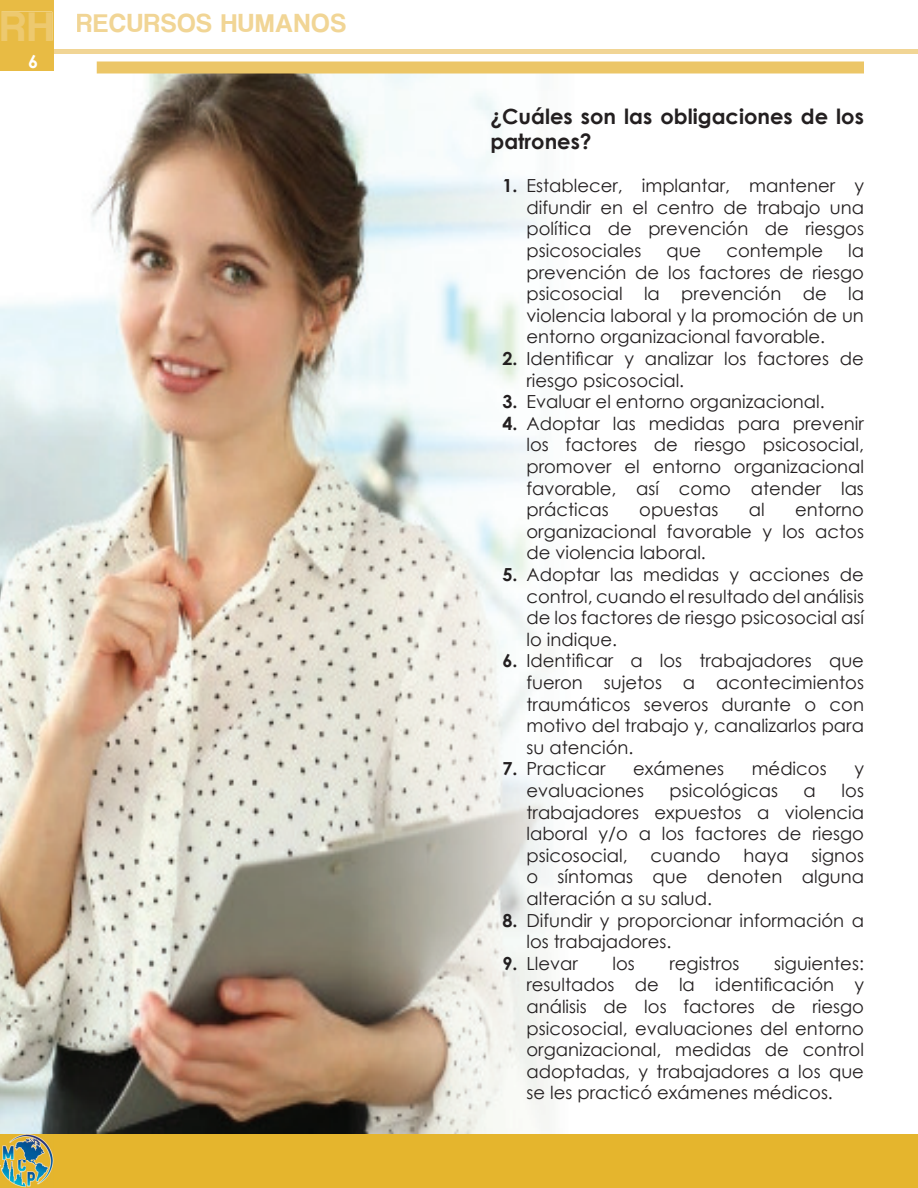
<style>
.page{position:relative;width:918px;height:1188px;background:#fff}
.page>*{position:absolute;margin:0;border:0;box-sizing:border-box;transform-origin:0 0}
.t1{font:27px "Coolvetica Rg";letter-spacing:.05em;color:#f1d595}
.t2{font:700 21px/25.2px "Century Gothic";color:#231f20}
.t3{font:18px/21.6px "Century Gothic";color:#231f20;text-align:justify}
.t4{font:700 18px "Century Gothic";color:#fff}
.s1{font-size:43.5px;color:#edc96f}
.s2{font-weight:700}
</style>
<div class="page">
<div style="left:0;top:1134px;width:918px;height:54px;background:#e5b52d"></div>
<hr style="left:54px;top:50px;width:864px;height:4px;background:#f1d595">
<div style="left:0;top:0;width:54px;height:71px;background:#e8bb44"></div>
<div style="left:2px;top:12px;width:50px;height:29px;background:#e8bb44"></div>
<img style="left:0;top:1134px;width:54px;height:54px">
<img style="left:0;top:72px;width:553px;height:1062px">
<img style="left:0;top:72px;width:54px;height:18px">
<div style="left:97px;top:62px;width:767px;height:12px;background:#ecc667"></div>
<h1 class="t1" style="left:1px;top:8px;width:347px"><span class="s1">RH</span> RECURSOS HUMANOS</h1>
<p class="t4" style="left:28px;top:47px;width:12px">6</p>
<p class="t2" style="left:490px;top:103px;width:375px">¿Cuáles son las obligaciones de los patrones?</p>
<p class="t3" style="left:526px;top:175px;width:339px;text-indent:-24px"><span class="s2">1.</span> Establecer, implantar, mantener y difundir en el centro de trabajo una política de prevención de riesgos psicosociales</p>
<p class="t3" style="left:526px;top:239px;width:339px;text-indent:322px">la prevención de los factores de riesgo psicosocial la prevención de la violencia laboral y la promoción de un entorno organizacional favorable.</p>
<p class="t3" style="left:526px;top:347px;width:339px;text-indent:-24px"><span class="s2">2.</span> Identificar y analizar los factores de riesgo psicosocial.</p>
<p class="t3" style="left:502px;top:391px;width:324px"><span class="s2">3.</span> Evaluar el entorno organizacional.</p>
<p class="t3" style="left:526px;top:412px;width:339px;text-indent:-24px"><span class="s2">4.</span> Adoptar las medidas para prevenir los factores de riesgo psicosocial, promover el entorno organizacional favorable, así como atender las prácticas</p>
<p class="t3" style="left:666px;top:239px;width:36px">que</p>
<p class="t3" style="left:726px;top:239px;width:98px">contemple</p>
<p class="t3" style="left:639px;top:499px;width:81px">opuestas</p>
<p class="t3" style="left:749px;top:499px;width:17px">al</p>
<p class="t3" style="left:526px;top:499px;width:339px;text-indent:269px">entorno organizacional favorable y los actos de violencia laboral.</p>
<p class="t3" style="left:526px;top:563px;width:339px;text-indent:-24px"><span class="s2">5.</span> Adoptar las medidas y acciones de control, cuando el resultado del análisis de los factores de riesgo psicosocial así lo indique.</p>
<p class="t3" style="left:526px;top:650px;width:339px;text-indent:-24px"><span class="s2">6.</span> Identificar a los trabajadores que fueron sujetos a acontecimientos traumáticos severos durante o con motivo del trabajo y, canalizarlos para su atención.</p>
<p class="t3" style="left:502px;top:758px;width:105px"><span class="s2">7.</span> Practicar</p>
<p class="t3" style="left:633px;top:758px;width:92px">exámenes</p>
<p class="t3" style="left:752px;top:758px;width:76px">médicos</p>
<p class="t3" style="left:854px;top:758px;width:11px">y</p>
<p class="t3" style="left:526px;top:779px;width:119px">evaluaciones</p>
<p class="t3" style="left:670px;top:779px;width:110px">psicológicas</p>
<p class="t3" style="left:804px;top:779px;width:14px">a</p>
<p class="t3" style="left:526px;top:779px;width:339px;text-indent:315px">los trabajadores expuestos a violencia laboral y/o a los factores de riesgo psicosocial,</p>
<p class="t3" style="left:526px;top:844px;width:339px;text-indent:285px">signos o síntomas que denoten alguna alteración a su salud.</p>
<p class="t3" style="left:526px;top:909px;width:339px;text-indent:-24px"><span class="s2">8.</span> Difundir y proporcionar información a los trabajadores.</p>
<p class="t3" style="left:502px;top:952px;width:77px"><span class="s2">9.</span> Llevar</p>
<p class="t3" style="left:612px;top:952px;width:24px">los</p>
<p class="t3" style="left:670px;top:952px;width:72px">registros</p>
<p class="t3" style="left:651px;top:844px;width:71px">cuando</p>
<p class="t3" style="left:743px;top:844px;width:47px">haya</p>
<p class="t3" style="left:526px;top:952px;width:339px;text-indent:248px">siguientes: resultados de la identificación y análisis de los factores de riesgo psicosocial, evaluaciones del entorno organizacional, medidas de control adoptadas, y trabajadores a los que se les practicó exámenes médicos.</p>
</div>
